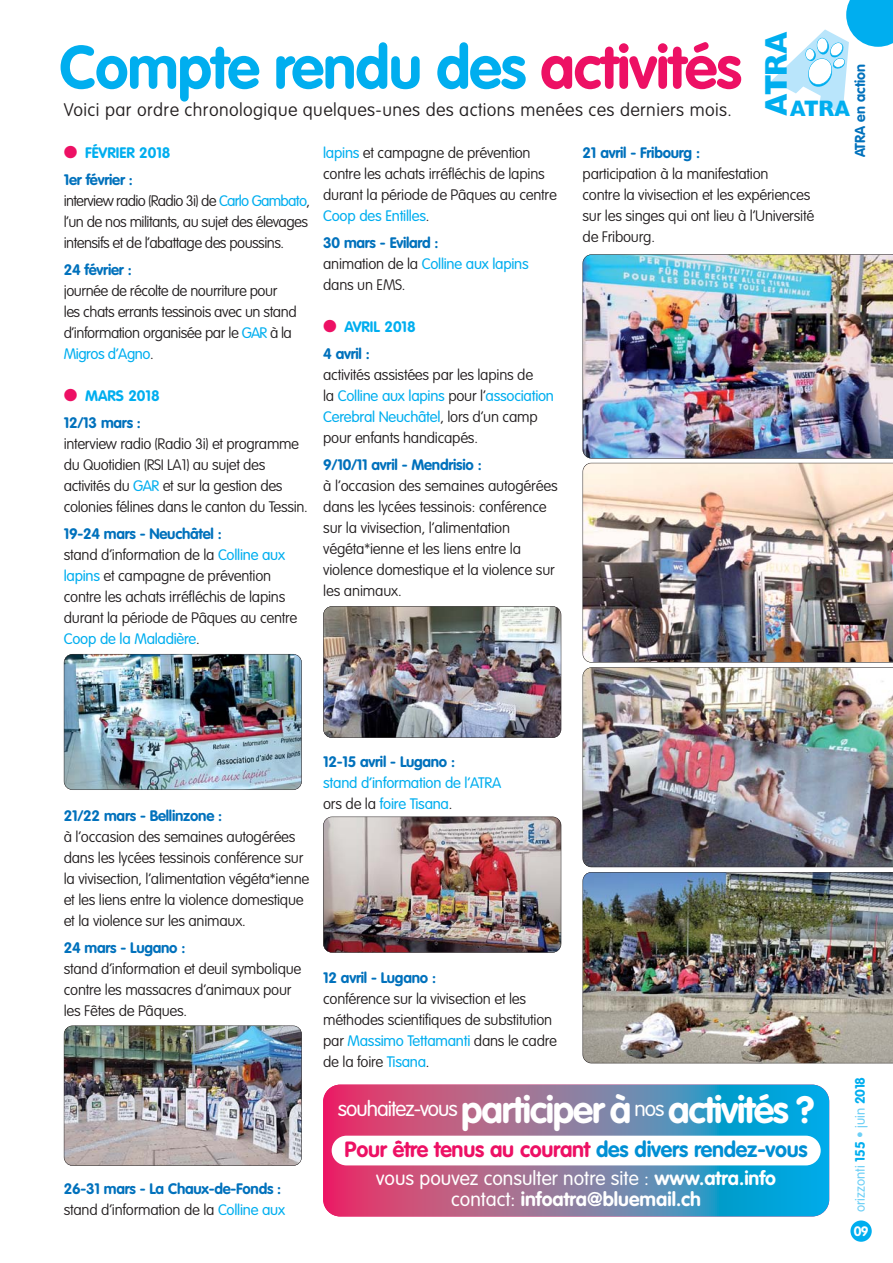
<style>
.page{position:relative;width:893px;height:1263px;background:#fff}
.page>*{position:absolute;margin:0;border:0;box-sizing:border-box;transform-origin:0 0}
.t1{font:700 60px "VAG Rounded";letter-spacing:-.015em;color:#00aeef}
.t2{font:700 37.5px "VAG Rounded";letter-spacing:-.035em;color:#fff}
.t3{font:800 31.5px "Gill Sans";color:#00aeef;scale:.8 1}
.t4{font:800 22.5px "Gill Sans";color:#00aeef;scale:.8 1}
.t5{font:700 21.75px "VAG Rounded";letter-spacing:-.01em;color:#ed1064}
.t6{font:300 19.5px/21px "VAG Rounded";color:#fff;text-align:center}
.t7{font:100 18px "VAG Rounded";letter-spacing:.02em;color:#231f20}
.t8{font:100 15px/21px "VAG Rounded";letter-spacing:-.015em;color:#231f20}
.t9{font:700 15px/27px "VAG Rounded";letter-spacing:-.015em;color:#0071bc}
.t10{font:100 15px/21px "VAG Rounded";letter-spacing:-.04em;color:#231f20}
.t11{font:300 15px/21px "VAG Rounded";letter-spacing:-.015em;color:#00aeef}
.t12{font:700 15px/27px "VAG Rounded";color:#00aeef}
.t13{font:700 14.25px "VAG Rounded";color:#0071bc}
.t14{font:300 13.5px "VAG Rounded";color:#6dcff6}
.t15{font:700 13.5px "VAG Rounded";color:#fff}
.s1{color:#ed1064}
.s2{color:#0071bc}
.s3{font-weight:300;color:#00aeef}
.s4{color:#00aeef}
.s5{font-weight:700;color:#0071bc}
.s6{font-weight:100;color:#231f20}
.s7{font-weight:700}
.s8{color:#008fd4}
.s9{font-weight:700;color:#00aeef}
</style>
<div class="page">
<div style="left:850px;top:1220px;width:22px;height:22px;background:#00aeef;border-radius:50%"></div>
<svg style="left:772px;top:0;width:121px;height:115px"></svg>
<img style="left:64px;top:654px;width:238px;height:136px;border-radius:9px">
<div style="left:64px;top:654px;width:238px;height:136px;border:1px solid #231f20;border-radius:9px"></div>
<img style="left:64px;top:1026px;width:238px;height:140px;border-radius:9px">
<div style="left:64px;top:1025px;width:238px;height:141px;border:1px solid #231f20;border-radius:9px"></div>
<img style="left:323px;top:817px;width:238px;height:135px;border-radius:9px">
<div style="left:323px;top:816px;width:238px;height:137px;border:1px solid #231f20;border-radius:9px"></div>
<img style="left:323px;top:606px;width:238px;height:132px;border-radius:9px">
<div style="left:323px;top:606px;width:238px;height:132px;border:1px solid #231f20;border-radius:9px"></div>
<img style="left:583px;top:463px;width:310px;height:200px">
<img style="left:583px;top:667px;width:310px;height:200px">
<img style="left:583px;top:254px;width:310px;height:204px">
<img style="left:583px;top:872px;width:310px;height:191px">
<svg style="left:323px;top:1085px;width:506px;height:131px;background:#7b79a4"></svg>
<div style="left:332px;top:1136px;width:489px;height:29px;background:#fff;border-radius:15px"></div>
<h3 class="t3" style="left:765px;top:116px;width:108px;rotate:-90deg">ATRA</h3>
<h1 class="t1" style="left:60px;top:42px;width:684px">Compte rendu des <span class="s1">activités</span></h1>
<p class="t7" style="left:64px;top:102px;width:669px">Voici par ordre chronologique quelques-unes des actions menées ces derniers mois.</p>
<p class="t13" style="left:854px;top:157px;width:95px;rotate:-90deg">ATRA en action</p>
<h3 class="t4" style="left:790px;top:100px;width:77px">ATRA</h3>
<p class="t12" style="left:64px;top:140px;width:108px"><span class="s1">●</span> FÉVRIER 2018<br><span class="s2">1er février :</span></p>
<p class="t10" style="left:64px;top:191px;width:248px">interview radio (Radio 3i) de <span class="s3">Carlo Gambato</span>, l’un de nos militants, au sujet des élevages intensifs et de l’abattage des poussins.</p>
<p class="t9" style="left:64px;top:257px;width:70px">24 février :</p>
<p class="t8" style="left:64px;top:281px;width:234px">journée de récolte de nourriture pour les chats errants tessinois avec un stand d’information organisée par le <span class="s3">GAR</span> à la <span class="s3">Migros d’Agno</span>.</p>
<p class="t9" style="left:64px;top:383px;width:97px"><span class="s1">●</span> <span class="s4">MARS 2018<br></span>12/13 mars :</p>
<p class="t8" style="left:64px;top:434px;width:246px">interview radio (Radio 3i) et programme du Quotidien (RSI LA1) au sujet des activités du <span class="s3">GAR</span> et sur la gestion des colonies félines dans le canton du Tessin.</p>
<p class="t8" style="left:64px;top:524px;width:235px"><span class="s5">19-24 mars - Neuchâtel :<br></span>stand d’information de la <span class="s3">Colline aux lapins</span> et campagne de prévention contre les achats irréfléchis de lapins durant la période de Pâques au centre<br><span class="s3">Coop de la Maladière</span>.</p>
<p class="t8" style="left:323px;top:143px;width:235px"><span class="s3">lapins</span> et campagne de prévention contre les achats irréfléchis de lapins durant la période de Pâques au centre<br><span class="s3">Coop des Entilles</span>.</p>
<p class="t8" style="left:323px;top:233px;width:207px"><span class="s5">30 mars - Evilard :<br></span>animation de la <span class="s3">Colline aux lapins </span>dans un EMS.</p>
<p class="t12" style="left:323px;top:314px;width:94px"><span class="s1">●</span> AVRIL 2018<br><span class="s2">4 avril :</span></p>
<p class="t8" style="left:323px;top:365px;width:232px">activités assistées par les lapins de<br>la <span class="s3">Colline aux lapins</span> pour l’<span class="s3">association Cerebral Neuchâtel</span>, lors d’un camp pour enfants handicapés.</p>
<p class="t9" style="left:323px;top:452px;width:160px">9/10/11 avril - Mendrisio :</p>
<p class="t8" style="left:323px;top:476px;width:236px">à l’occasion des semaines autogérées dans les lycées tessinois: conférence sur la vivisection, l’alimentation végéta*ienne et les liens entre la violence domestique et la violence sur les animaux.</p>
<p class="t9" style="left:583px;top:140px;width:119px">21 avril - Fribourg :</p>
<p class="t8" style="left:583px;top:164px;width:233px">participation à la manifestation<br>contre la vivisection et les expériences sur les singes qui ont lieu à l’Université de Fribourg.</p>
<p class="t9" style="left:64px;top:803px;width:160px">21/22 mars - Bellinzone :</p>
<p class="t8" style="left:64px;top:827px;width:247px">à l’occasion des semaines autogérées dans les lycées tessinois conférence sur la vivisection, l’alimentation végéta*ienne et les liens entre la violence domestique et la violence sur les animaux.</p>
<p class="t9" style="left:64px;top:935px;width:123px">24 mars - Lugano :</p>
<p class="t8" style="left:64px;top:959px;width:239px">stand d’information et deuil symbolique contre les massacres d’animaux pour les Fêtes de Pâques.</p>
<p class="t9" style="left:64px;top:1179px;width:223px;line-height:21px">26-31 mars - La Chaux-de-Fonds : <span class="s6">stand d’information de la</span> <span class="s3">Colline aux</span></p>
<p class="t9" style="left:323px;top:749px;width:134px">12-15 avril - Lugano :</p>
<p class="t11" style="left:323px;top:773px;width:180px">stand d’information de l’ATRA <span class="s6">ors de la</span> foire Tisana<span class="s6">.</span></p>
<p class="t9" style="left:323px;top:965px;width:114px">12 avril - Lugano :</p>
<p class="t8" style="left:323px;top:989px;width:235px">conférence sur la vivisection et les méthodes scientifiques de substitution par <span class="s3">Massimo Tettamanti</span> dans le cadre de la foire <span class="s3">Tisana</span>.</p>
<h2 class="t2" style="left:338px;top:1094px;width:478px"><sup>souhaitez-vous</sup> participer à <sup>nos</sup> activités ?</h2>
<h3 class="t6" style="left:376px;top:1169px;width:401px">vous pouvez consulter notre site : <span class="s7">www.atra.info </span>contact: <span class="s7">infoatra@bluemail.ch</span></h3>
<h3 class="t5" style="left:345px;top:1140px;width:465px">Pour être tenus au courant <span class="s8">des divers rendez-vous</span></h3>
<p class="t14" style="left:854px;top:1212px;width:137px;rotate:-90deg">orizzonti <span class="s9">155</span> • juin <span class="s9">2018</span></p>
<p class="t15" style="left:854px;top:1225px;width:16px">09</p>
</div>
